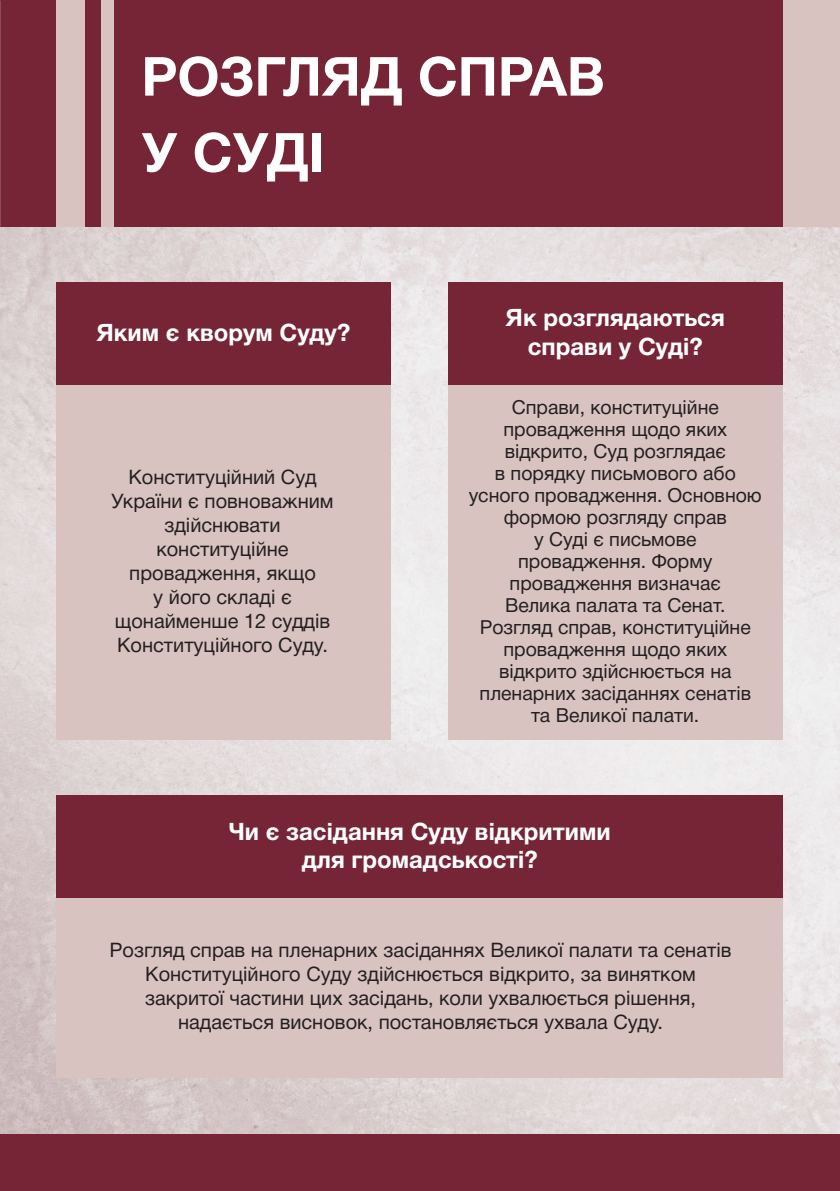
<style>
.page{position:relative;width:840px;height:1191px;background:#fff}
.page>*{position:absolute;margin:0;border:0;box-sizing:border-box;transform-origin:0 0}
.t1{font:700 54px/76px "Helvetica Neue Cyr";color:#fff}
.t2{font:700 24px/28.8px "Helvetica Neue Cyr";color:#fff;text-align:center}
.t3{font:20px/24px "Helvetica Neue Cyr";color:#231f20;text-align:center}
.t4{font:19.4px/22px "Helvetica Neue Cyr";color:#231f20;text-align:center}
</style>
<div class="page">
<img style="left:0;top:226px;width:839px;height:908px">
<div style="left:0;top:1134px;width:839px;height:57px;background:#762536"></div>
<div style="left:0;top:0;width:839px;height:226px;background:#762536"></div>
<div style="left:782px;top:0;width:57px;height:226px;background:#d9c3c0"></div>
<div style="left:56px;top:0;width:29px;height:226px;background:#d9c3c0"></div>
<div style="left:101px;top:0;width:13px;height:226px;background:#d9c3c0"></div>
<div style="left:56px;top:795px;width:726px;height:282px;background:#d9c3c0"></div>
<div style="left:448px;top:283px;width:334px;height:456px;background:#d9c3c0"></div>
<div style="left:56px;top:283px;width:335px;height:456px;background:#d9c3c0"></div>
<div style="left:56px;top:283px;width:335px;height:102px;background:#762536"></div>
<div style="left:448px;top:283px;width:334px;height:102px;background:#762536"></div>
<div style="left:57px;top:795px;width:725px;height:102px;background:#762536"></div>
<h1 class="t1" style="left:141px;top:39px;width:465px">РОЗГЛЯД СПРАВ<br>У СУДІ</h1>
<p class="t2" style="left:96px;top:319px;width:255px">Яким є кворум Суду?</p>
<p class="t3" style="left:111px;top:465px;width:223px">Конституційний Суд<br>України є повноважним здійснювати конституційне провадження, якщо<br>у його складі є щонайменше 12 суддів<br>Конституційного Суду.</p>
<p class="t2" style="left:505px;top:304px;width:220px">Як розглядаються справи у Суді?</p>
<p class="t4" style="left:468px;top:396px;width:294px">Справи, конституційне провадження щодо яких відкрито, Суд розглядає<br>в порядку письмового або усного провадження. Основною формою розгляду справ<br>у Суді є письмове провадження. Форму провадження визначає<br>Велика палата та Сенат.<br>Розгляд справ, конституційне провадження щодо яких відкрито здійснюється на пленарних засіданнях cенатів та Великої палати.</p>
<p class="t2" style="left:229px;top:817px;width:383px">Чи є засідання Суду відкритими для громадськості?</p>
<p class="t3" style="left:109px;top:937px;width:623px">Розгляд справ на пленарних засіданнях Великої палати та cенатів Конституційного Суду здійснюється відкрито, за винятком закритої частини цих засідань, коли ухвалюється рішення, надається висновок, постановляється ухвала Суду.</p>
</div>
